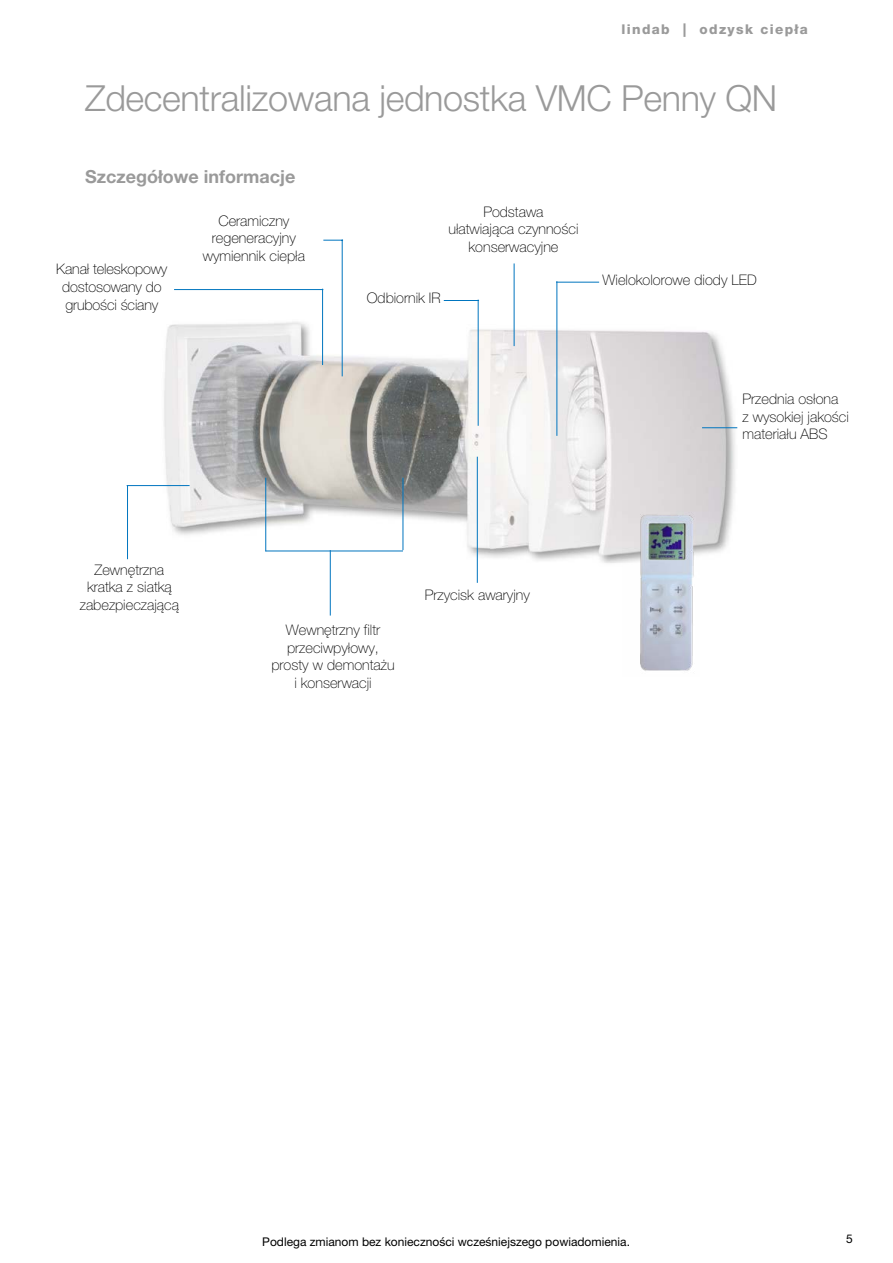
<style>
.page{position:relative;width:893px;height:1263px;background:#fff}
.page>*{position:absolute;margin:0;border:0;box-sizing:border-box;transform-origin:0 0}
.t1{font:300 36px "Helvetica Neue LT Pro";letter-spacing:-.01em;color:#9a9a9a}
.t2{font:700 18px "Helvetica Neue LT Pro";color:#9a9a9a}
.t3{font:100 14.55px/17.5px "Helvetica Neue LT Pro";color:#000;text-align:center}
.t4{font:800 13.5px "Helvetica Neue LT Pro";letter-spacing:.1em;color:#9a9a9a}
.t5{font:12px "Helvetica Neue LT Pro";color:#000}
</style>
<div class="page">
<img style="left:161px;top:360px;width:576px;height:206px">
<img style="left:165px;top:309px;width:559px;height:51px">
<img style="left:149px;top:486px;width:12px;height:1px">
<hr style="left:556px;top:281px;width:1px;height:155px;background:#0075bf">
<hr style="left:403px;top:478px;width:1px;height:72px;background:#0075bf">
<hr style="left:265px;top:551px;width:138px;height:1px;background:#0075bf">
<hr style="left:322px;top:289px;width:1px;height:76px;background:#0075bf">
<hr style="left:127px;top:486px;width:1px;height:73px;background:#0075bf">
<hr style="left:514px;top:263px;width:1px;height:83px;background:#0075bf">
<hr style="left:342px;top:240px;width:1px;height:136px;background:#0075bf">
<svg style="left:323px;top:240px;width:19px;height:1px"></svg>
<hr style="left:174px;top:289px;width:149px;height:1px;background:#0075bf">
<hr style="left:556px;top:282px;width:43px;height:1px;background:#0075bf">
<hr style="left:127px;top:485px;width:63px;height:1px;background:#0075bf">
<hr style="left:702px;top:427px;width:35px;height:1px;background:#0075bf">
<hr style="left:265px;top:478px;width:1px;height:73px;background:#0075bf">
<hr style="left:477px;top:457px;width:1px;height:126px;background:#0075bf">
<hr style="left:330px;top:550px;width:1px;height:65px;background:#0075bf">
<hr style="left:478px;top:300px;width:1px;height:126px;background:#0075bf">
<hr style="left:444px;top:300px;width:35px;height:1px;background:#0075bf">
<img style="left:622px;top:500px;width:77px;height:171px">
<p class="t4" style="left:621px;top:21px;width:188px">lindab | odzysk ciepła</p>
<h1 class="t1" style="left:85px;top:76px;width:694px">Zdecentralizowana jednostka VMC Penny QN</h1>
<p class="t2" style="left:85px;top:165px;width:212px">Szczegółowe informacje</p>
<p class="t3" style="left:56px;top:260px;width:113px;line-height:18px">Kanał teleskopowy dostosowany do grubości ściany</p>
<p class="t3" style="left:203px;top:212px;width:104px">Ceramiczny regeneracyjny wymiennik ciepła</p>
<p class="t3" style="left:448px;top:202px;width:131px">Podstawa<br>ułatwiająca czynności konserwacyjne</p>
<p class="t3" style="left:367px;top:289px;width:75px">Odbiornik IR</p>
<p class="t3" style="left:603px;top:271px;width:156px">Wielokolorowe diody LED</p>
<p class="t3" style="left:742px;top:390px;width:108px;text-align:left">Przednia osłona<br>z wysokiej jakości materiału ABS</p>
<p class="t3" style="left:80px;top:561px;width:101px">Zewnętrzna kratka z siatką zabezpieczającą</p>
<p class="t3" style="left:271px;top:621px;width:125px">Wewnętrzny filtr przeciwpyłowy, prosty w demontażu i konserwacji</p>
<p class="t3" style="left:425px;top:586px;width:107px">Przycisk awaryjny</p>
<p class="t5" style="left:262px;top:1234px;width:369px">Podlega zmianom bez konieczności wcześniejszego powiadomienia.</p>
<p class="t5" style="left:846px;top:1232px;width:8px">5</p>
</div>
